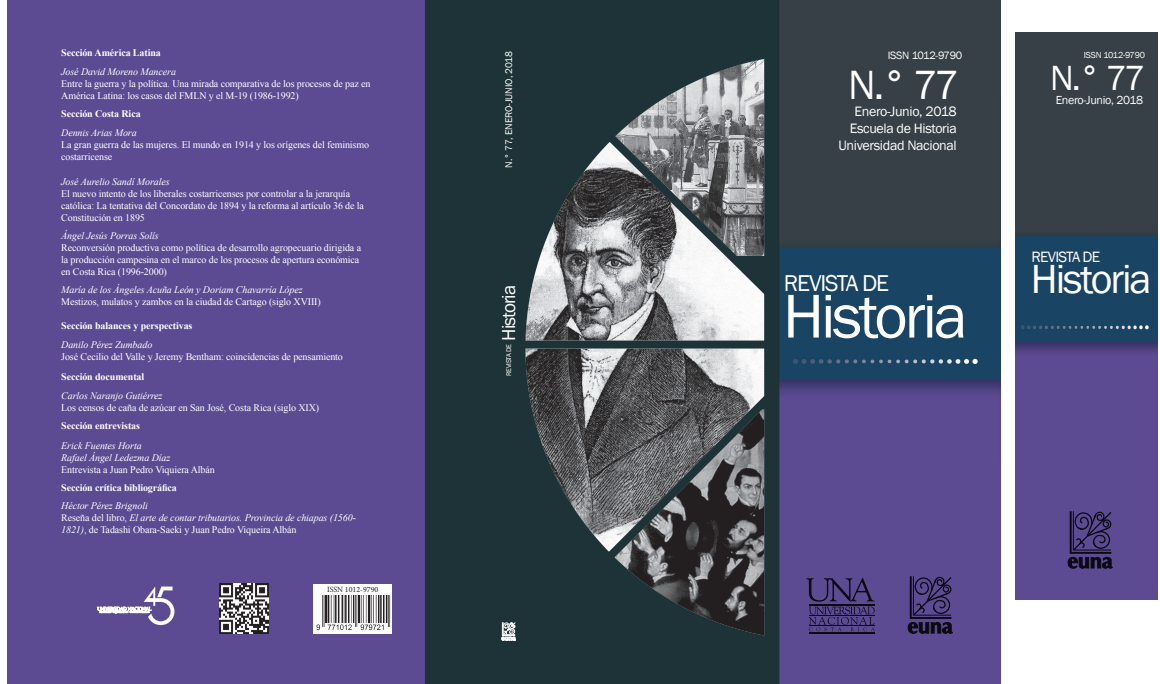
<style>
.page{position:relative;width:1160px;height:684px;background:#fff}
.page>*{position:absolute;margin:0;border:0;box-sizing:border-box;transform-origin:0 0}
.t1{font:64px "Franklin Gothic";letter-spacing:-.05em;color:#fff}
.t2{font:42px "Franklin Gothic";color:#fff}
.t3{font:41.8px "Franklin Gothic";letter-spacing:-.05em;color:#fff}
.t4{font:36px "Franklin Gothic";color:#fff}
.t5{font:23.6px "Franklin Gothic";letter-spacing:-.05em;color:#fff}
.t6{font:19.2px "Franklin Gothic";letter-spacing:-.05em;color:#fff}
.t7{font:15.4px "Franklin Gothic";letter-spacing:-.05em;color:#fff}
.t8{font:14px/16.8px "Franklin Gothic";letter-spacing:-.025em;color:#fff;text-align:right}
.t9{font:12px "Franklin Gothic";letter-spacing:-.025em;color:#fff}
.t10{font:11px "Franklin Gothic";letter-spacing:-.025em;color:#fff}
.t11{font:10px/12px "Times New Roman";letter-spacing:-.01em;color:#fff}
.t12{font:italic 10px/12px "Times New Roman";letter-spacing:-.01em;color:#fff}
.t13{font:700 10px "Times New Roman";letter-spacing:-.01em;color:#fff}
.t14{font:10px "Franklin Gothic";letter-spacing:-.01em;color:#fff}
.t15{font:9px "Franklin Gothic";letter-spacing:-.025em;color:#fff}
.t16{font:8px "Minion Pro";color:#231f20}
.t17{font:7px "Franklin Gothic";letter-spacing:-.05em;color:#fff}
.s1{font-style:normal}
</style>
<div class="page">
<img style="left:8px;top:0;width:992px;height:684px">
<svg style="left:907px;top:576px;width:45px;height:58px;background:#3d3162"></svg>
<svg style="left:501px;top:622px;width:14px;height:18px"></svg>
<hr style="left:808px;top:633px;width:66px;height:1px;background:#231f20">
<svg style="left:806px;top:578px;width:68px;height:53px;background:#483a73"></svg>
<img style="left:1015px;top:32px;width:141px;height:567px">
<svg style="left:1067px;top:511px;width:45px;height:58px;background:#3d3162"></svg>
<div style="left:313px;top:584px;width:79px;height:50px;background:#fff"></div>
<img style="left:316px;top:595px;width:75px;height:35px">
<svg style="left:97px;top:587px;width:77px;height:38px"></svg>
<img style="left:516px;top:49px;width:252px;height:599px">
<img style="left:219px;top:584px;width:50px;height:50px">
<p class="t13" style="left:61px;top:46px;width:101px">Sección América Latina</p>
<p class="t12" style="left:61px;top:65px;width:116px">José David Moreno Mancera</p>
<p class="t11" style="left:61px;top:77px;width:311px">Entre la guerra y la política. Una mirada comparativa de los procesos de paz en<br>América Latina: los casos del FMLN y el M-19 (1986-1992)</p>
<p class="t13" style="left:61px;top:106px;width:81px">Sección Costa Rica</p>
<p class="t12" style="left:61px;top:127px;width:77px">Dennis Arias Mora</p>
<p class="t11" style="left:61px;top:139px;width:309px">La gran guerra de las mujeres. El mundo en 1914 y los orígenes del feminismo costarricense</p>
<p class="t12" style="left:61px;top:175px;width:110px">José Aurelio Sandí Morales</p>
<p class="t11" style="left:61px;top:187px;width:304px">El nuevo intento de los liberales costarricenses por controlar a la jerarquía católica: La tentativa del Concordato de 1894 y la reforma al artículo 36 de la<br>Constitución en 1895</p>
<p class="t12" style="left:61px;top:230px;width:99px">Ángel Jesús Porras Solís</p>
<p class="t11" style="left:61px;top:242px;width:301px">Reconversión productiva como política de desarrollo agropecuario dirigida a la producción campesina en el marco de los procesos de apertura económica en Costa Rica (1996-2000)</p>
<p class="t12" style="left:61px;top:284px;width:243px">María de los Ángeles Acuña León y Doriam Chavarría López</p>
<p class="t11" style="left:61px;top:296px;width:261px">Mestizos, mulatos y zambos en la ciudad de Cartago (siglo XVIII)</p>
<p class="t13" style="left:61px;top:319px;width:133px">Sección balances y perspectivas</p>
<p class="t12" style="left:61px;top:338px;width:93px">Danilo Pérez Zumbado</p>
<p class="t11" style="left:61px;top:350px;width:283px">José Cecilio del Valle y Jeremy Bentham: coincidencias de pensamiento</p>
<p class="t13" style="left:61px;top:370px;width:85px">Sección documental</p>
<p class="t12" style="left:61px;top:389px;width:103px">Carlos Naranjo Gutiérrez</p>
<p class="t11" style="left:61px;top:401px;width:259px">Los censos de caña de azúcar en San José, Costa Rica (siglo XIX)</p>
<p class="t13" style="left:61px;top:418px;width:80px">Sección entrevistas</p>
<p class="t12" style="left:61px;top:439px;width:110px">Erick Fuentes Horta<br>Rafael Ángel Ledezma Díaz</p>
<p class="t11" style="left:61px;top:463px;width:155px">Entrevista a Juan Pedro Viquiera Albán</p>
<p class="t13" style="left:61px;top:481px;width:117px">Sección crítica bibliográfica</p>
<p class="t12" style="left:61px;top:500px;width:296px">Héctor Pérez Brignoli<br><span class="s1">Reseña del libro,</span> El arte de contar tributarios. Provincia de chiapas (1560-<br>1821)<span class="s1">, de Tadashi Obara-Saeki y Juan Pedro Viqueira Albán</span></p>
<p class="t16" style="left:327px;top:584px;width:53px">ISSN 1012-9790</p>
<p class="t14" style="left:502px;top:168px;width:118px;rotate:-90deg">N.° 77, ENERO-JUNIO, 2018</p>
<h3 class="t6" style="left:497px;top:341px;width:57px;rotate:-90deg">Historia</h3>
<p class="t17" style="left:504px;top:376px;width:33px;rotate:-90deg">REVISTA DE</p>
<p class="t10" style="left:887px;top:48px;width:76px">ISSN 1012-9790</p>
<h2 class="t2" style="left:848px;top:58px;width:112px">N.° 77</h2>
<h3 class="t8" style="left:838px;top:103px;width:120px">Enero-Junio, 2018<br>Escuela de Historia<br>Universidad Nacional</h3>
<h3 class="t5" style="left:784px;top:268px;width:106px">REVISTA DE</h3>
<h1 class="t1" style="left:783px;top:276px;width:186px">Historia</h1>
<p class="t15" style="left:1083px;top:49px;width:63px">ISSN 1012-9790</p>
<h3 class="t4" style="left:1050px;top:56px;width:96px">N.° 77</h3>
<p class="t9" style="left:1055px;top:92px;width:89px">Enero-Junio, 2018</p>
<h3 class="t7" style="left:1031px;top:247px;width:70px">REVISTA DE</h3>
<h3 class="t3" style="left:1030px;top:253px;width:122px">Historia</h3>
</div>
